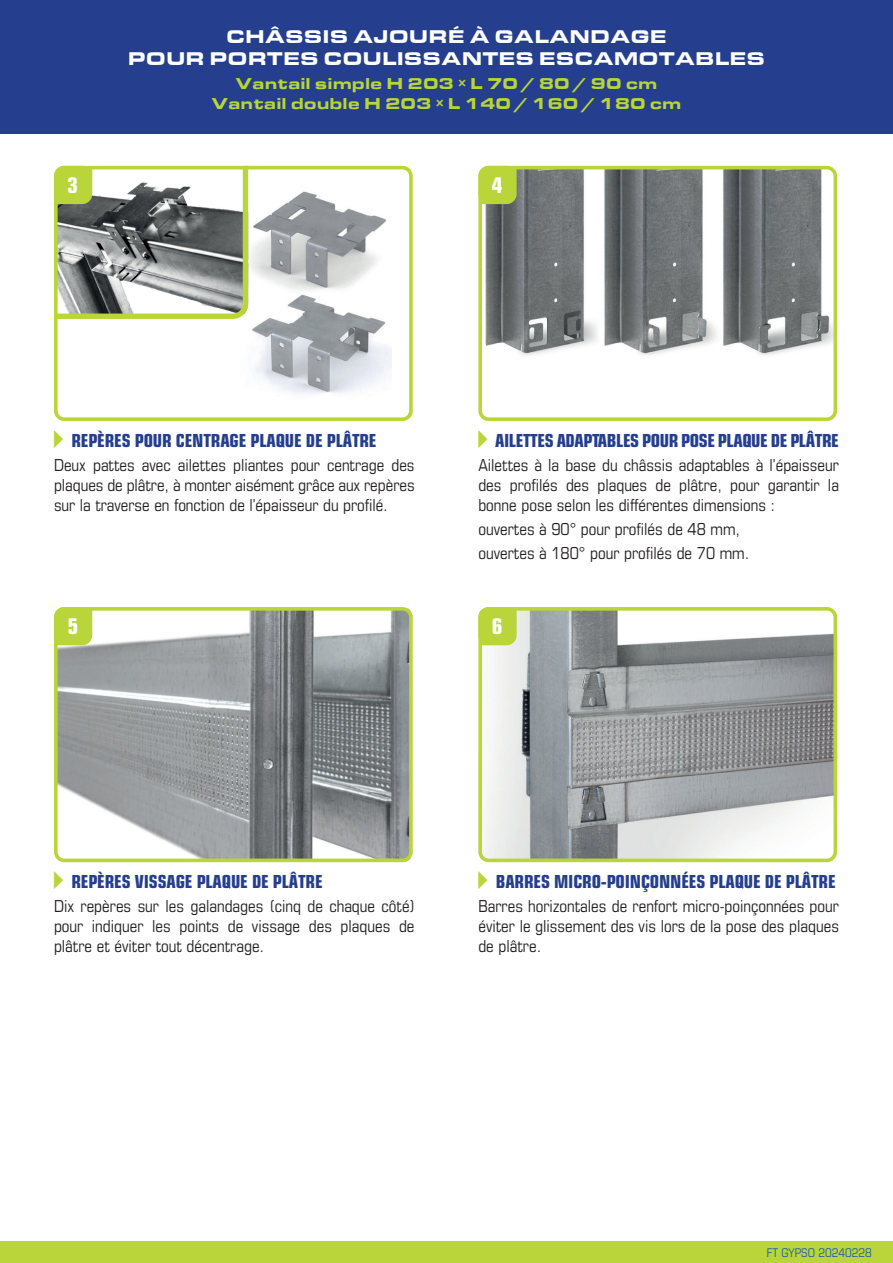
<style>
.page{position:relative;width:893px;height:1263px;background:#fff}
.page>*{position:absolute;margin:0;border:0;box-sizing:border-box;transform-origin:0 0}
.t1{font:700 condensed 21.6px "Eurostile";color:#fff}
.t2{font:900 18.9px/22.8px "Eurostile Extended";color:#fff;text-align:center}
.t3{font:700 condensed 18px "Eurostile";letter-spacing:-.01em;color:#253f8e}
.t4{font:condensed 16.5px/19.8px "Eurostile";color:#231f20;text-align:justify}
.t5{font:900 16.2px/19.5px "Eurostile Extended";color:#b9d539;text-align:center}
.t6{font:condensed 12px "Eurostile";color:#235caa}
.s1{font-family:"puce gypso";font-weight:400;font-stretch:normal;color:#b9d539}
</style>
<div class="page">
<img style="left:248px;top:181px;width:144px;height:215px">
<div style="left:54px;top:166px;width:359px;height:255px;border:4px solid #b9d539;border-radius:8px"></div>
<svg style="left:54px;top:166px;width:194px;height:153px"></svg>
<div style="left:58px;top:170px;width:30px;height:30px;background:#b9d539;border-radius:10px"></div>
<img style="left:483px;top:171px;width:349px;height:185px">
<div style="left:478px;top:166px;width:359px;height:255px;border:4px solid #b9d539;border-radius:8px"></div>
<svg style="left:478px;top:166px;width:39px;height:38px"></svg>
<div style="left:482px;top:170px;width:31px;height:30px;background:#b9d539;border-radius:10px"></div>
<img style="left:59px;top:612px;width:349px;height:245px">
<div style="left:54px;top:607px;width:359px;height:255px;border:4px solid #b9d539;border-radius:8px"></div>
<svg style="left:54px;top:607px;width:38px;height:38px"></svg>
<div style="left:58px;top:611px;width:30px;height:30px;background:#b9d539;border-radius:10px"></div>
<img style="left:483px;top:612px;width:349px;height:250px">
<div style="left:478px;top:607px;width:359px;height:255px;border:4px solid #b9d539;border-radius:8px"></div>
<svg style="left:478px;top:607px;width:39px;height:38px"></svg>
<div style="left:482px;top:611px;width:31px;height:30px;background:#b9d539;border-radius:10px"></div>
<div style="left:0;top:0;width:893px;height:134px;background:#253f8e"></div>
<div style="left:0;top:1242px;width:893px;height:21px;background:#b9d539"></div>
<h1 class="t1" style="left:67px;top:172px;width:12px">3</h1>
<p class="t2" style="left:128px;top:25px;width:639px">CHÂSSIS AJOURÉ À GALANDAGE<br>POUR PORTES COULISSANTES ESCAMOTABLES</p>
<p class="t5" style="left:211px;top:74px;width:472px">Vantail simple H 203 × L 70 / 80 / 90 cm<br>Vantail double H 203 × L 140 / 160 / 180 cm</p>
<h1 class="t1" style="left:492px;top:172px;width:12px">4</h1>
<p class="t3" style="left:54px;top:429px;width:324px"><span class="s1">►</span> REPÈRES POUR CENTRAGE PLAQUE DE PLÂTRE</p>
<p class="t4" style="left:54px;top:455px;width:362px">Deux pattes avec ailettes pliantes pour centrage des plaques de plâtre, à monter aisément grâce aux repères sur la traverse en fonction de l’épaisseur du profilé.</p>
<h1 class="t1" style="left:67px;top:613px;width:12px">5</h1>
<p class="t3" style="left:478px;top:429px;width:362px"><span class="s1">►</span> AILETTES ADAPTABLES POUR POSE PLAQUE DE PLÂTRE</p>
<p class="t4" style="left:478px;top:455px;width:362px">Ailettes à la base du châssis adaptables à l’épaisseur des profilés des plaques de plâtre, pour garantir la bonne pose selon les différentes dimensions :</p>
<p class="t4" style="left:478px;top:516px;width:272px;line-height:24px">ouvertes à 90° pour profilés de 48 mm, ouvertes à 180° pour profilés de 70 mm.</p>
<h1 class="t1" style="left:492px;top:613px;width:12px">6</h1>
<p class="t3" style="left:54px;top:871px;width:270px"><span class="s1">►</span> REPÈRES VISSAGE PLAQUE DE PLÂTRE</p>
<p class="t4" style="left:54px;top:896px;width:362px">Dix repères sur les galandages (cinq de chaque côté) pour indiquer les points de vissage des plaques de plâtre et éviter tout décentrage.</p>
<p class="t3" style="left:478px;top:871px;width:359px"><span class="s1">►</span> BARRES MICRO-POINÇONNÉES PLAQUE DE PLÂTRE</p>
<p class="t4" style="left:478px;top:896px;width:362px">Barres horizontales de renfort micro-poinçonnées pour éviter le glissement des vis lors de la pose des plaques de plâtre.</p>
<p class="t6" style="left:767px;top:1245px;width:106px">FT GYPSO 20240228</p>
</div>
